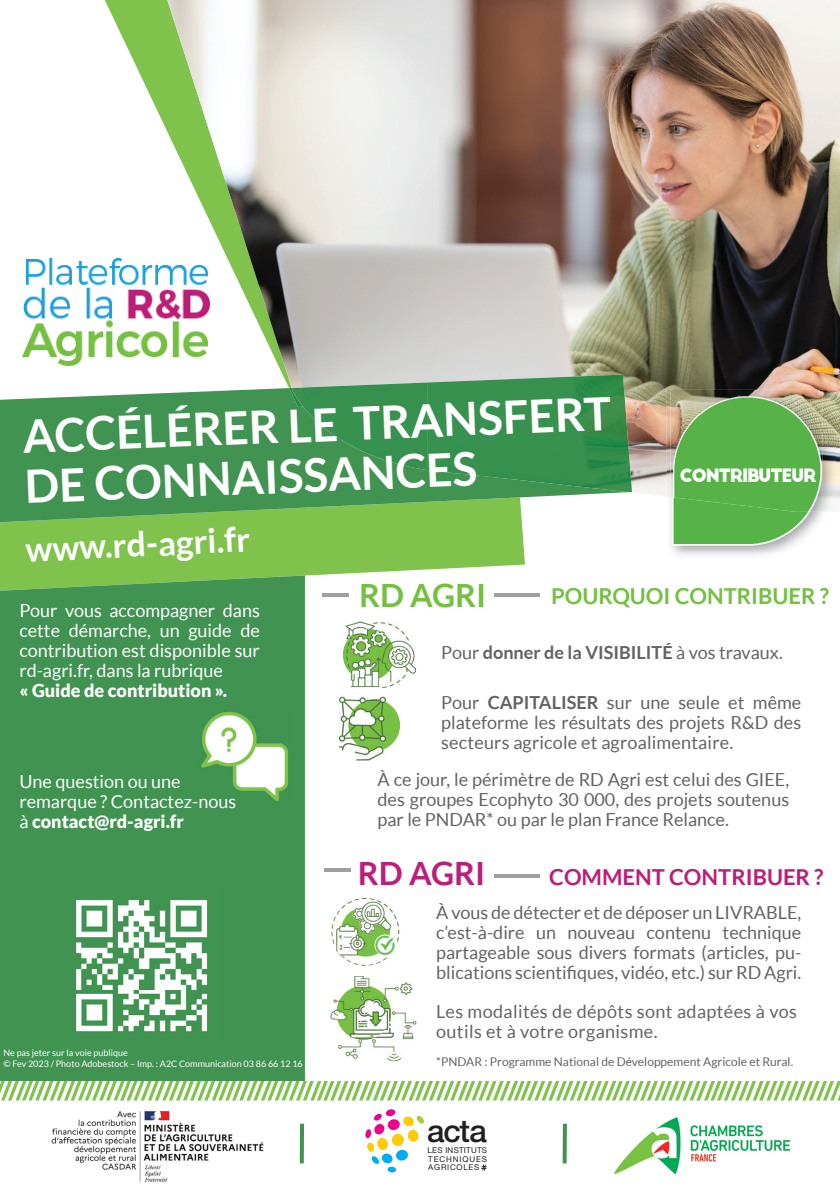
<style>
.page{position:relative;width:840px;height:1191px;background:#fff}
.page>*{position:absolute;margin:0;border:0;box-sizing:border-box;transform-origin:0 0}
.t1{font:700 46px/50.2px "Lato";color:#fff}
.t2{font:700 34px "Lato";color:#fff}
.t3{font:700 32px "Lato";color:#75c043}
.t4{font:700 32px "Lato";color:#bc1e7a}
.t5{font:500 31.4px "Helvetica Neue LT Std";color:#231f20}
.t6{font:700 22px "Lato";color:#75c043}
.t7{font:700 22px "Lato";color:#bc1e77}
.t8{font:18px/20px "Lato";color:#636366;text-align:justify}
.t9{font:18px/20px "Lato";color:#fff}
.t10{font:18px/20px "Lato";letter-spacing:.02em;color:#636366}
.t11{font:700 18px "Lato";color:#636366}
.t12{font:900 18px "Lato";color:#fff}
.t13{font:18px "Big John";letter-spacing:-.08em;color:#fff}
.t14{font:12px "Lato";color:#636366}
.t15{font:9px/10.8px "Lato";color:#fff}
.t16{font:8px/8.6px "Helvetica Neue LT Std";letter-spacing:.095em;color:#231f20;text-align:justify}
.s1{font-weight:900}
.s2{font-weight:400}
.s3{font-weight:700}
</style>
<div class="page">
<svg style="left:105px;top:0;width:62px;height:259px"></svg>
<img style="left:23px;top:259px;width:144px;height:106px">
<div style="left:0;top:522px;width:524px;height:54px;background:#7fc34c"></div>
<div style="left:0;top:590px;width:305px;height:491px;background:#409351"></div>
<svg style="left:0;top:575px;width:305px;height:15px;background:#63ad50"></svg>
<svg style="left:0;top:1081px;width:839px;height:19px"></svg>
<img style="left:167px;top:0;width:672px;height:511px">
<svg style="left:0;top:388px;width:627px;height:134px;background:#569f65"></svg>
<svg style="left:289px;top:388px;width:2px;height:19px"></svg>
<svg style="left:0;top:497px;width:519px;height:25px;background:#5faa4f"></svg>
<img style="left:291px;top:382px;width:136px;height:88px">
<img style="left:427px;top:377px;width:136px;height:108px">
<img style="left:563px;top:374px;width:68px;height:118px">
<img style="left:666px;top:390px;width:169px;height:122px">
<img style="left:670px;top:512px;width:152px;height:40px">
<img style="left:670px;top:390px;width:152px;height:122px">
<img style="left:195px;top:710px;width:94px;height:92px">
<img style="left:331px;top:898px;width:69px;height:68px">
<img style="left:330px;top:976px;width:87px;height:85px">
<img style="left:336px;top:985px;width:54px;height:55px;border-radius:27px">
<img style="left:343px;top:621px;width:73px;height:67px">
<img style="left:343px;top:629px;width:51px;height:51px;border-radius:26px">
<div style="left:348px;top:699px;width:52px;height:52px;background:#76c043;border-radius:50%"></div>
<img style="left:338px;top:696px;width:48px;height:65px">
<img style="left:348px;top:699px;width:39px;height:52px">
<hr style="left:322px;top:594px;width:26px;height:3px;background:#9d9fa2">
<hr style="left:494px;top:594px;width:45px;height:3px;background:#9d9fa2">
<hr style="left:323px;top:869px;width:27px;height:3px;background:#9d9fa2">
<hr style="left:494px;top:874px;width:45px;height:3px;background:#9d9fa2">
<div style="left:299px;top:1123px;width:5px;height:40px;background:#409351"></div>
<svg style="left:562px;top:1123px;width:4px;height:40px"></svg>
<img style="left:614px;top:1117px;width:177px;height:58px">
<svg style="left:481px;top:1164px;width:5px;height:6px"></svg>
<svg style="left:366px;top:1109px;width:58px;height:63px"></svg>
<img style="left:51px;top:1110px;width:213px;height:72px">
<img style="left:67px;top:890px;width:150px;height:151px">
<h1 class="t1" style="left:22px;top:409px;width:590px;rotate:-2deg">ACCÉLÉRER LE TRANSFERT<br>DE CONNAISSANCES</h1>
<h2 class="t2" style="left:24px;top:530px;width:226px;rotate:-3deg">www.rd-agri.fr</h2>
<p class="t13" style="left:679px;top:467px;width:139px">CONTRIBUTEUR</p>
<p class="t9" style="left:19px;top:600px;width:242px;text-align:justify">Pour vous accompagner dans cette démarche, un guide de contribution est disponible sur rd-agri.fr, dans la rubrique</p>
<p class="t12" style="left:19px;top:679px;width:209px">« Guide de contribution ».</p>
<p class="t9" style="left:19px;top:771px;width:218px">Une question ou une remarque ? Contactez-nous à <span class="s1">contact@rd-agri.fr</span></p>
<p class="t15" style="left:3px;top:1047px;width:301px">Ne pas jeter sur la voie publique<br>© Fev 2023 / Photo Adobestock – Imp. : A2C Communication 03 86 66 12 16</p>
<h3 class="t3" style="left:359px;top:577px;width:129px">RD AGRI</h3>
<p class="t6" style="left:550px;top:583px;width:279px">POURQUOI CONTRIBUER ?</p>
<p class="t11" style="left:441px;top:642px;width:343px"><span class="s2">Pour</span> donner de la VISIBILITÉ <span class="s2">à vos travaux.</span></p>
<p class="t8" style="left:441px;top:692px;width:361px">Pour <span class="s3">CAPITALISER</span> sur une seule et même plateforme les résultats des projets R&amp;D des secteurs agricole et agroalimentaire.</p>
<p class="t8" style="left:377px;top:769px;width:413px">À ce jour, le périmètre de RD Agri est celui des GIEE, des groupes Ecophyto 30 000, des projets soutenus par le PNDAR* ou par le plan France Relance.</p>
<h3 class="t4" style="left:358px;top:855px;width:129px">RD AGRI</h3>
<p class="t7" style="left:549px;top:864px;width:275px">COMMENT CONTRIBUER ?</p>
<p class="t8" style="left:436px;top:902px;width:366px">À vous de détecter et de déposer un LIVRABLE, c’est-à-dire un nouveau contenu technique partageable sous divers formats (articles, pu&shy;blications scientifiques, vidéo, etc.) sur RD Agri.</p>
<p class="t10" style="left:436px;top:1001px;width:362px">Les modalités de dépôts sont adaptées à vos outils et à votre organisme.</p>
<p class="t14" style="left:436px;top:1055px;width:358px">*PNDAR : Programme National de Développement Agricole et Rural.</p>
<h3 class="t5" style="left:427px;top:1111px;width:61px">acta</h3>
<p class="t16" style="left:427px;top:1146px;width:61px">LES INSTITUTS TECHNIQUES AGRICOLES</p>
</div>
